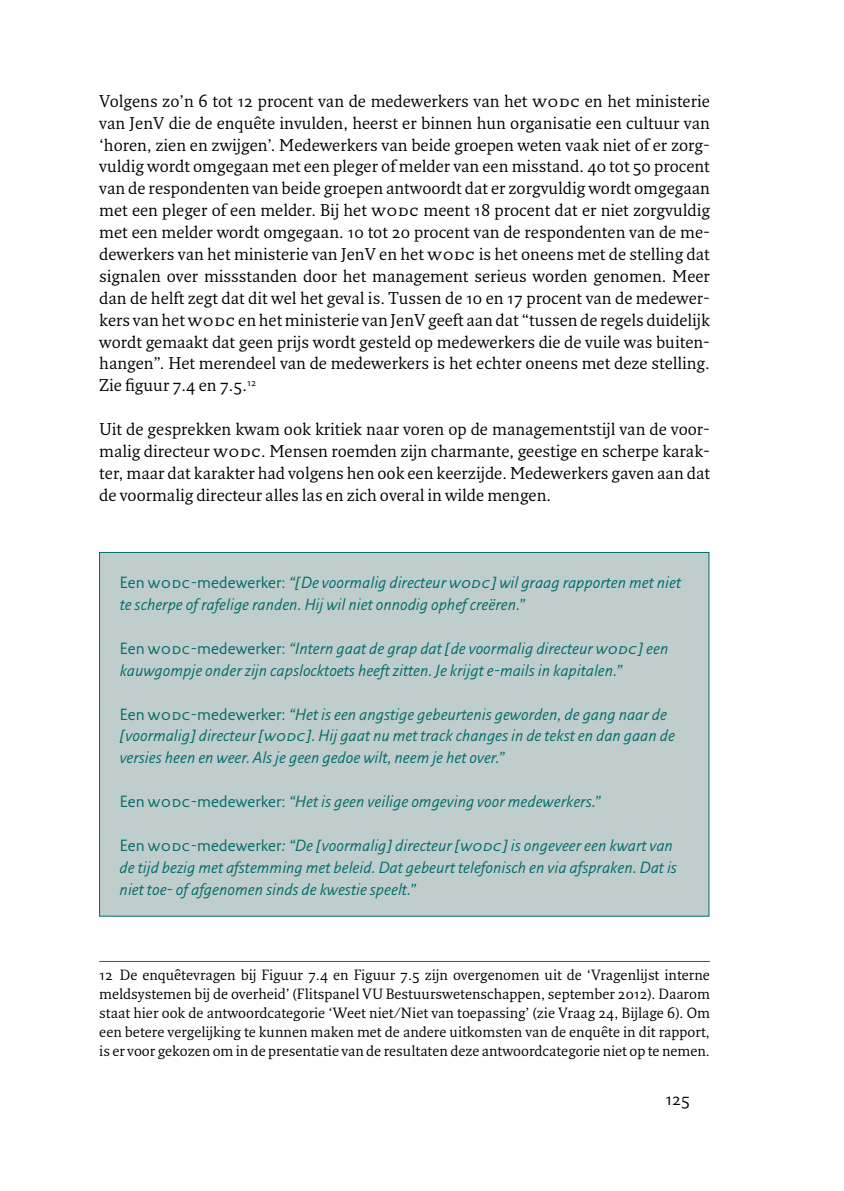
<style>
.page{position:relative;width:844px;height:1191px;background:#fff}
.page>*{position:absolute;margin:0;border:0;box-sizing:border-box;transform-origin:0 0}
.t1{font:16.62px/21.9px "Fresco";color:#000;text-align:justify}
.t2{font:italic 15.75px/21.9px "Fresco Sans";color:#006d67}
.t3{font:14.35px/18.7px "Fresco";color:#000;text-align:justify}
.s1{font-family:"Fresco SC"}
.s2{font-style:normal}
.s3{font-family:"Fresco Sans SC";font-style:normal}
.s4{font-family:"Fresco Sans SC"}
</style>
<div class="page">
<div style="left:99px;top:552px;width:609px;height:364px;background:#bfcdcd"></div>
<hr style="left:99px;top:961px;width:610px;height:1px;background:#006d67">
<p class="t1" style="left:99px;top:90px;width:612px">Volgens zo’n 6 tot 12 procent van de medewerkers van het <span class="s1">wodc</span> en het ministerie van JenV die de enquête invulden, heerst er binnen hun organisatie een cultuur van ‘horen, zien en zwijgen’. Medewerkers van beide groepen weten vaak niet of er zorg&shy;vuldig wordt omgegaan met een pleger of melder van een misstand. 40 tot 50 procent van de respondenten van beide groepen antwoordt dat er zorgvuldig wordt omgegaan met een pleger of een melder. Bij het <span class="s1">wodc</span> meent 18 procent dat er niet zorgvuldig met een melder wordt omgegaan. 10 tot 20 procent van de respondenten van de me&shy;dewerkers van het ministerie van JenV en het <span class="s1">wodc</span> is het oneens met de stelling dat signalen over missstanden door het management serieus worden genomen. Meer dan de helft zegt dat dit wel het geval is. Tussen de 10 en 17 procent van de medewer&shy;kers van het <span class="s1">wodc</span> en het ministerie van JenV geeft aan dat “tussen de regels duidelijk wordt gemaakt dat geen prijs wordt gesteld op medewerkers die de vuile was buiten&shy;hangen”. Het merendeel van de medewerkers is het echter oneens met deze stelling.<br>Zie figuur 7.4 en 7.5.<sup>12</sup></p>
<p class="t1" style="left:99px;top:418px;width:612px">Uit de gesprekken kwam ook kritiek naar voren op de managementstijl van de voor&shy;malig directeur <span class="s1">wodc</span>. Mensen roemden zijn charmante, geestige en scherpe karak&shy;ter, maar dat karakter had volgens hen ook een keerzijde. Medewerkers gaven aan dat de voormalig directeur alles las en zich overal in wilde mengen.</p>
<p class="t2" style="left:120px;top:571px;width:563px"><span class="s2">Een</span> <span class="s3">wodc</span><span class="s2">-medewerker:</span> “[De voormalig directeur <span class="s4">wodc</span>] wil graag rapporten met niet te scherpe of rafelige randen. Hij wil niet onnodig ophef creëren.”</p>
<p class="t2" style="left:120px;top:637px;width:550px"><span class="s2">Een</span> <span class="s3">wodc</span><span class="s2">-medewerker:</span> “Intern gaat de grap dat [de voormalig directeur <span class="s4">wodc</span>] een kauwgompje onder zijn capslocktoets heeft zitten. Je krijgt e-mails in kapitalen.”</p>
<p class="t2" style="left:120px;top:703px;width:556px"><span class="s2">Een</span> <span class="s3">wodc</span><span class="s2">-medewerker:</span> “Het is een angstige gebeurtenis geworden, de gang naar de [voormalig] directeur [<span class="s4">wodc</span>]. Hij gaat nu met track changes in de tekst en dan gaan de versies heen en weer. Als je geen gedoe wilt, neem je het over.”</p>
<p class="t2" style="left:120px;top:790px;width:482px"><span class="s2">Een</span> <span class="s3">wodc</span><span class="s2">-medewerker:</span> “Het is geen veilige omgeving voor medewerkers.”</p>
<p class="t2" style="left:120px;top:834px;width:558px"><span class="s2">Een</span> <span class="s3">wodc</span><span class="s2">-medewerker</span>: “De [voormalig] directeur [<span class="s4">wodc</span>] is ongeveer een kwart van de tijd bezig met afstemming met beleid. Dat gebeurt telefonisch en via afspraken. Dat is niet toe- of afgenomen sinds de kwestie speelt.”</p>
<p class="t3" style="left:99px;top:965px;width:612px">12 De enquêtevragen bij Figuur 7.4 en Figuur 7.5 zijn overgenomen uit de ‘Vragenlijst interne meldsystemen bij de overheid’ (Flitspanel VU Bestuurswetenschappen, september 2012). Daarom staat hier ook de antwoordcategorie ‘Weet niet/Niet van toepassing’ (zie Vraag 24, Bijlage 6). Om een betere vergelijking te kunnen maken met de andere uitkomsten van de enquête in dit rapport, is er voor gekozen om in de presentatie van de resultaten deze antwoordcategorie niet op te nemen.</p>
<p class="t1" style="left:665px;top:1087px;width:26px">125</p>
</div>
